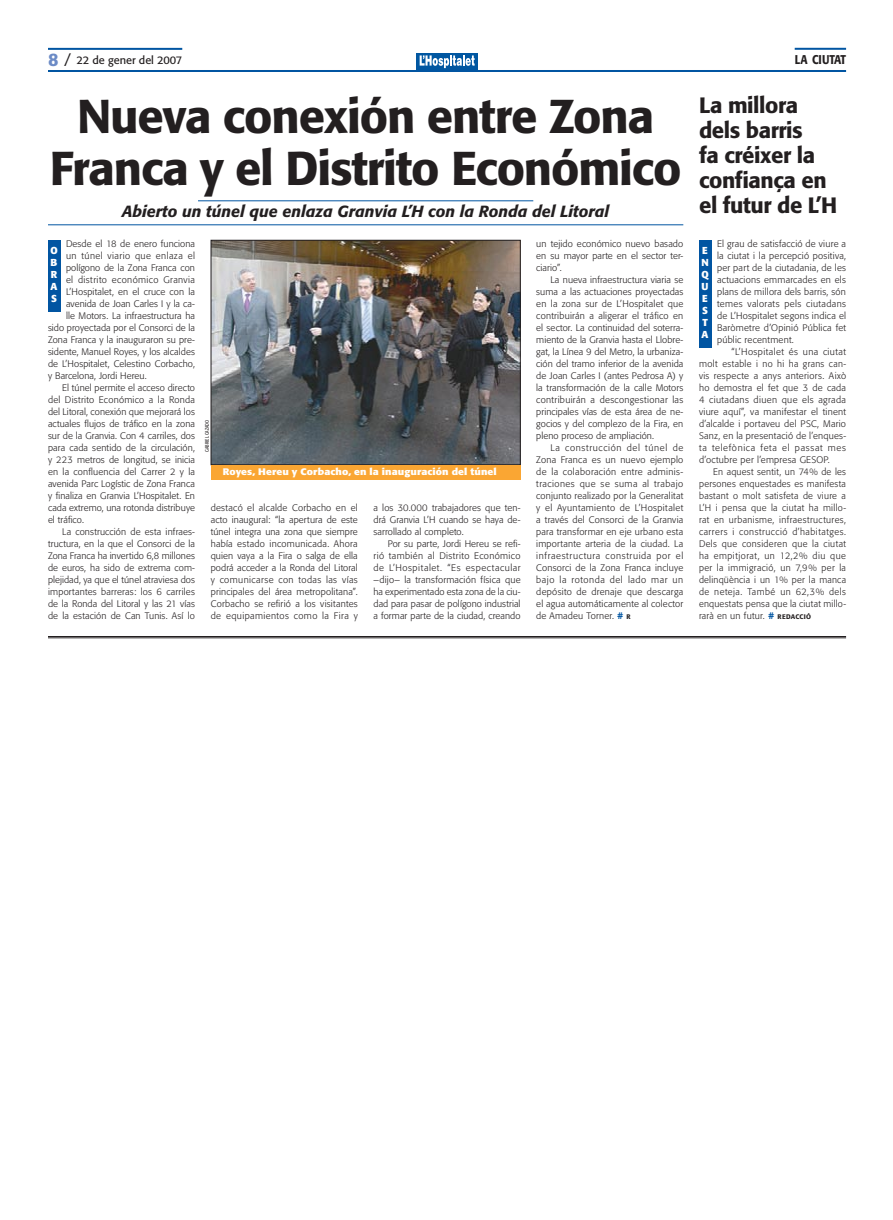
<style>
.page{position:relative;width:893px;height:1220px;background:#fff}
.page>*{position:absolute;margin:0;border:0;box-sizing:border-box;transform-origin:0 0}
.títol_48_52{font:500 47px/52px "Formata";letter-spacing:-.025em;color:#231f20;text-align:center}
.títol_22_25{font:500 22px/25px "Formata";letter-spacing:-.02em;color:#231f20}
.subtítol_5_4cols{font:italic 500 16px "Formata";color:#231f20}
.capçalera_parell{font:500 12.6px "Formata";color:#231f20;scale:.85 1}
.t1{font:11px "Formata";color:#231f20}
.text_barri_esport{font:700 10px/12px "Formata";color:#fff;text-align:justify}
.text{font:300 9.4px/12px "Formata";letter-spacing:.015em;color:#231f20;text-align:justify}
.text_1a{font:300 9.4px/12px "Formata";letter-spacing:.01em;color:#231f20;text-align:justify}
.peus_de_foto{font:700 9.4px "Formata";letter-spacing:.01em;color:#fff;scale:1.1 1}
.text_1a-2{font:300 9.4px "Formata";letter-spacing:.04em;color:#231f20}
.text_1a-3{font:300 9.4px "Formata";letter-spacing:.045em;color:#231f20}
.nom_fotògraf{font:5px "Formata";letter-spacing:.02em;color:#231f20;scale:.8 1}
.s1{font-size:14px}
.s2{font-weight:500;color:#0155a2}
.s3{font-weight:500;font-size:6.6px}
</style>
<div class="page">
<div style="left:416px;top:54px;width:62px;height:16px;background:#0157a1"></div>
<svg style="left:420px;top:55px;width:55px;height:13px"></svg>
<hr style="left:48px;top:70px;width:798px;height:2px;background:#0155a2">
<hr style="left:48px;top:48px;width:134px;height:2px;background:#0155a2">
<hr style="left:48px;top:636px;width:798px;height:1px;background:#231f20">
<hr style="left:48px;top:638px;width:798px;height:1px;background:#231f20">
<div style="left:699px;top:240px;width:12px;height:108px;background:#0155a2"></div>
<hr style="left:198px;top:200px;width:335px;height:1px;background:#0155a2">
<hr style="left:48px;top:224px;width:635px;height:1px;background:#0155a2">
<div style="left:48px;top:240px;width:12px;height:72px;background:#0155a2"></div>
<img style="left:213px;top:242px;width:305px;height:221px">
<div style="left:211px;top:240px;width:309px;height:225px;border:1px solid #231f20"></div>
<div style="left:211px;top:465px;width:309px;height:15px;background:#faa633"></div>
<hr style="left:795px;top:48px;width:51px;height:2px;background:#0155a2">
<p class="t1" style="left:64px;top:53px;width:119px"><span class="s1">/</span> 22 de gener del 2007</p>
<p class="títol_48_52" style="left:50px;top:90px;width:633px">Nueva conexión entre Zona<br>Franca y el Distrito Económico</p>
<p class="subtítol_5_4cols" style="left:122px;top:202px;width:489px">Abierto un túnel que enlaza Granvia L’H con la Ronda del Litoral</p>
<p class="text_1a" style="left:66px;top:238px;width:130px">Desde el 18 de enero funciona</p>
<p class="text_1a-3" style="left:66px;top:250px;width:130px">un túnel viario que enlaza el</p>
<p class="text_1a" style="left:66px;top:262px;width:130px">po-lígono de la Zona Franca con</p>
<p class="text_1a-2" style="left:66px;top:274px;width:131px">el distrito económico Granvia</p>
<p class="text_1a" style="left:66px;top:286px;width:130px">L’Hos-pitalet, en el cruce con la</p>
<p class="text_1a" style="left:66px;top:298px;width:131px">avenida de Joan Carles I y la ca-</p>
<p class="text_1a" style="left:66px;top:310px;width:131px">lle Motors. La infraestructura ha</p>
<p class="text_1a" style="left:48px;top:322px;width:148px">si-do proyectada por el Consorci de la</p>
<p class="text_1a" style="left:48px;top:334px;width:149px">Zona Franca y la inauguraron su pre-</p>
<p class="text_1a" style="left:48px;top:346px;width:148px">sidente, Manuel Royes, y los al-caldes</p>
<p class="text_1a" style="left:48px;top:358px;width:148px">de L’Hospitalet, Celestino Cor-bacho,</p>
<p class="text_1a" style="left:48px;top:370px;width:100px">y Barcelona, Jordi Hereu.</p>
<p class="text" style="left:48px;top:382px;width:149px;text-indent:14px">El túnel permite el acceso directo del Distrito Económico a la Ronda del Litoral, conexión que mejorará los actuales flujos de tráfico en la zona sur de la Granvia. Con 4 ca- rri- les, dos para cada sentido de la cir-culación, y 223 metros de longitud, se inicia en la confluencia del Ca- rrer 2 y la avenida Parc Logístic de Zona Franca y finaliza en Granvia L’Hospitalet. En cada extremo, una ro-tonda distribuye el tráfico.</p>
<p class="text" style="left:48px;top:526px;width:149px;text-indent:14px">La construcción de esta in-fra-es&shy;truc-tura, en la que el Consorci de la Zona Franca ha invertido 6,8 millones de euros, ha sido de extrema com&shy;plejidad, ya que el túnel atraviesa dos importantes barreras: los 6 ca- rriles de la Ronda del Litoral y las 21 vías de la estación de Can Tunis. Así lo</p>
<p class="text" style="left:536px;top:238px;width:148px">un tejido económico nuevo basado en su mayor parte en el sector ter&shy;ciario”.</p>
<p class="text" style="left:536px;top:274px;width:149px;text-indent:14px">La nueva infraestructura viaria se suma a las actuaciones proyectadas en la zona sur de L’Hospitalet que contribuirán a aligerar el tráfico en el sector. La continuidad del soterra&shy;miento de la Granvia hasta el Llobre&shy;gat, la Línea 9 del Metro, la urbaniza&shy;ción del tramo inferior de la avenida de Joan Carles I (antes Pedrosa A) y la transformación de la calle Motors contribuirán a descongestionar las principales vías de esta área de ne&shy;gocios y del complezo de la Fira, en pleno proceso de ampliación.</p>
<p class="text" style="left:536px;top:442px;width:149px;text-indent:14px">La construcción del túnel de Zona Franca es un nuevo ejemplo de la colaboración entre adminis&shy;traciones que se suma al trabajo conjunto realizado por la Generalitat y el Ayuntamiento de L’Hospitalet a través del Consorci de la Granvia para transformar en eje urbano esta importante arteria de la ciudad. La infraestructura construida por el Consorci de la Zona Franca incluye bajo la rotonda del lado mar un depósito de drenaje que descarga el agua automáticamente al colector de Amadeu Torner. <span class="s2">#</span> <span class="s3">r</span></p>
<p class="text_barri_esport" style="left:50px;top:244px;width:9px">o</p>
<p class="text_barri_esport" style="left:51px;top:256px;width:8px">b</p>
<p class="text_barri_esport" style="left:51px;top:268px;width:8px">r</p>
<p class="text_barri_esport" style="left:51px;top:280px;width:8px">a</p>
<p class="text_barri_esport" style="left:51px;top:292px;width:7px">s</p>
<p class="nom_fotògraf" style="left:204px;top:452px;width:42px;rotate:-90deg">Gabriel Cazado</p>
<p class="peus_de_foto" style="left:223px;top:466px;width:251px">Royes, Hereu y Corbacho, en la inauguración del túnel</p>
<p class="text" style="left:211px;top:502px;width:149px">destacó el alcalde Corbacho en el acto inaugural: “la apertura de este túnel integra una zona que siem-pre había estado incomunicada. Ahora quien vaya a la Fira o salga de ella podrá acceder a la Ronda del Litoral y comunicarse con todas las vías principales del área metropo-li--tana”.<br>Corbacho se refirió a los visi-tantes de equipamientos como la Fi-ra y</p>
<p class="text" style="left:374px;top:502px;width:148px">a los 30.000 trabajadores que ten&shy;drá Granvia L’H cuando se haya de&shy;sarrollado al completo.</p>
<p class="text" style="left:374px;top:538px;width:149px;text-indent:14px">Por su parte, Jordi Hereu se refi&shy;rió también al Distrito Económico de L’Hospitalet. “Es espectacular –dijo– la transformación física que ha experimentado esta zona de la ciu&shy;dad para pasar de polígono industrial a formar parte de la ciudad, creando</p>
<p class="capçalera_parell" style="left:795px;top:52px;width:62px">la ciutat</p>
<p class="títol_22_25" style="left:699px;top:93px;width:140px">La millora dels barris<br>fa créixer la confiança en el futur de L’H</p>
<p class="text_1a" style="left:717px;top:238px;width:131px">El grau de satisfacció de viure a la ciutat i la percepció positiva, per part de la ciutadania, de les actuacions emmarcades en els plans de millora dels barris, són temes valorats pels ciutadans de L’Hospitalet segons indica el Baròmetre d’Opinió Pública fet públic recentment.</p>
<p class="text" style="left:699px;top:346px;width:149px;text-indent:32px">“L’Hospitalet és una ciutat molt es-table i no hi ha grans can&shy;vis respecte a anys anteriors. Això ho de-mostra el fet que 3 de cada 4 ciutadans diuen que els agrada viure aquí”, va manifestar el tinent d’alcalde i portaveu del PSC, Mario Sanz, en la presentació de l’enques&shy;ta telefònica feta el passat mes d’octubre per l’empresa GESOP.</p>
<p class="text" style="left:699px;top:466px;width:149px;text-indent:14px">En aquest sentit, un 74% de les persones enquestades es manifesta bastant o molt satisfeta de viure a L’H i pensa que la ciutat ha millo&shy;rat en urbanisme, infraestructures, carrers i construcció d’habitatges.<br>Dels que consideren que la ciutat ha empitjorat, un 12,2% diu que per la immigració, un 7,9% per la de-linqüència i un 1% per la manca de neteja. També un 62,3% dels enquestats pensa que la ciutat millo&shy;rarà en un futur. <span class="s2">#</span> <span class="s3">redacció</span></p>
<p class="text_barri_esport" style="left:701px;top:244px;width:9px">e n q u e s t a</p>
</div>
